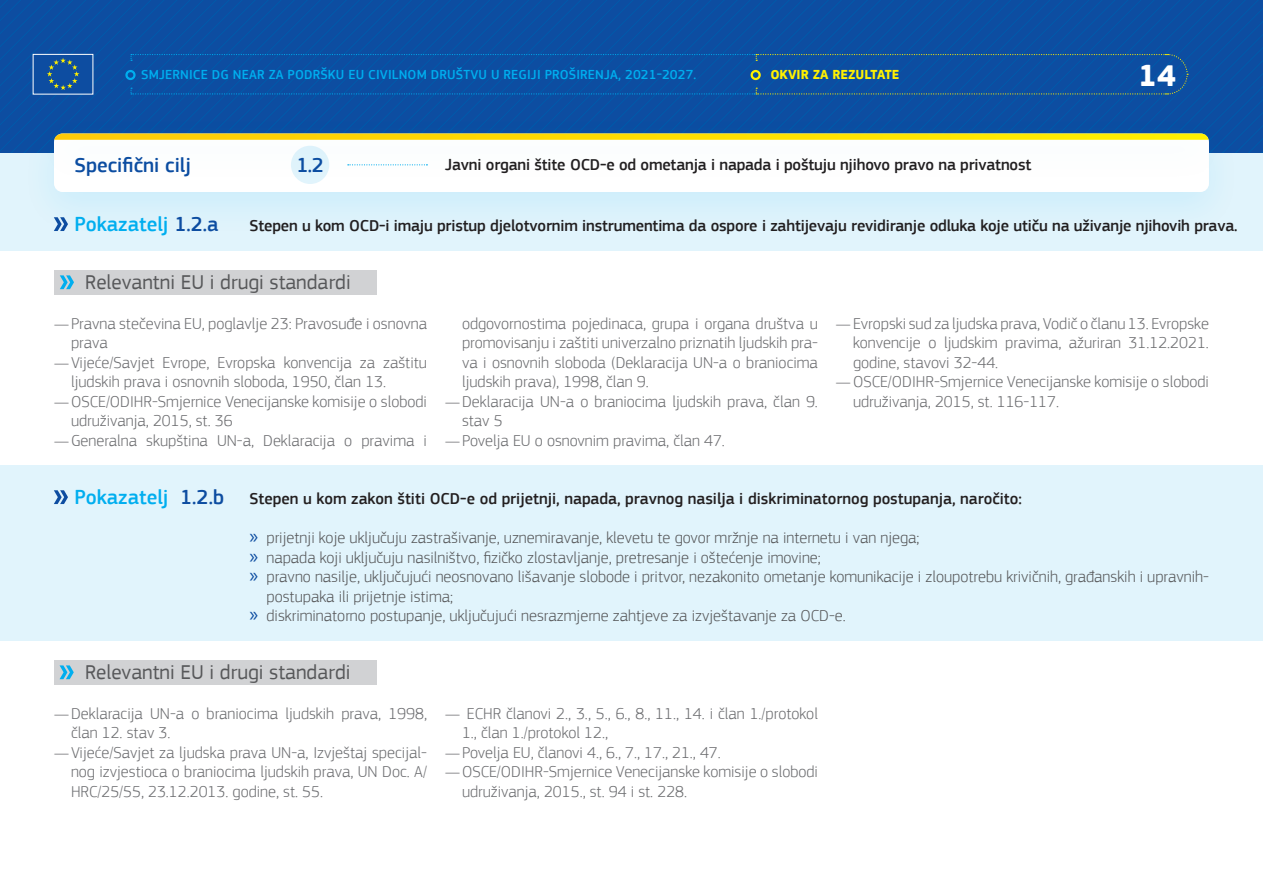
<style>
.page{position:relative;width:1263px;height:893px;background:#fff}
.page>*{position:absolute;margin:0;border:0;box-sizing:border-box;transform-origin:0 0}
.t1{font:700 31.5px "PF Square Sans Pro";color:#fff}
.t2{font:21px "PF Square Sans Pro";color:#57585a}
.t3{font:500 21px "PF Square Sans Pro";color:#00aeef}
.t4{font:500 21px "PF Square Sans Pro";color:#0d4da1}
.t5{font:300 16.5px/19.5px "PF Square Sans Pro";color:#6c6d70}
.t6{font:300 16.5px/19.5px "PF Square Sans Pro";color:#57585a}
.t7{font:500 16.5px "PF Square Sans Pro";letter-spacing:-.01em;color:#231f20}
.t8{font:500 13.5px "PF Square Sans Pro";letter-spacing:.01em;color:#00aeef}
.t9{font:700 13.5px "PF Square Sans Pro";color:#fff101}
.s1{color:#0d4da1}
.s2{font-size:15px}
.s3{font-family:"Myriad Pro";font-weight:400;font-size:21px;color:#0d4da1}
</style>
<div class="page">
<div style="left:0;top:153px;width:1263px;height:97px;background:#e1f4fc"></div>
<div style="left:0;top:465px;width:1263px;height:176px;background:#e1f4fc"></div>
<div style="left:20px;top:113px;width:1222px;height:125px;background:#dbf2fb"></div>
<div style="left:54px;top:134px;width:1155px;height:58px;background:#fff;border-radius:9px"></div>
<svg style="left:54px;top:217px;width:14px;height:14px"></svg>
<svg style="left:54px;top:490px;width:14px;height:14px"></svg>
<div style="left:26px;top:113px;width:1211px;height:73px;background:#00aeef;opacity:.1"></div>
<svg style="left:0;top:0;width:1263px;height:153px;background:#2862a3"></svg>
<hr style="left:1262px;top:134px;width:1px;height:195px;background:#e1f4fc">
<hr style="left:1262px;top:426px;width:1px;height:136px;background:#e1f4fc">
<div style="left:54px;top:270px;width:323px;height:25px;background:#d1d2d4"></div>
<svg style="left:60px;top:275px;width:14px;height:14px"></svg>
<div style="left:54px;top:660px;width:323px;height:25px;background:#d1d2d4"></div>
<svg style="left:60px;top:665px;width:14px;height:14px"></svg>
<p class="t9" style="left:792px;top:67px;width:131px">OKVIR ZA REZULTATE</p>
<p class="t1" style="left:1138px;top:56px;width:60px">1414</p>
<p class="t8" style="left:141px;top:67px;width:557px">SMJERNICE DG NEAR ZA PODRŠKU E CIVILNOM DRUŠTVU U REGIJI PROŠIRENJA, 2021- 027.</p>
<p class="t8" style="left:163px;top:67px;width:557px">SMJERNICE DG NEAR ZA PODRŠKU EU CIVILNOM DRUŠTVU U REGIJI PROŠIRENJA, 2021-2027.</p>
<p class="t9" style="left:770px;top:67px;width:131px">OKVIR ZA REZULTATE</p>
<p class="t4" style="left:75px;top:153px;width:118px">Specifični cilj</p>
<p class="t4" style="left:296px;top:153px;width:29px">1.2</p>
<p class="t7" style="left:445px;top:155px;width:588px">Javni organi štite OCD-e od ometanja i napada i poštuju njihovo pravo na privatnost</p>
<p class="t3" style="left:75px;top:212px;width:145px">Pokazatelj <span class="s1">1.2.a</span></p>
<p class="t7" style="left:249px;top:216px;width:989px">Stepen u kom OCD-i imaju pristup djelotvornim instrumentima da ospore i zahtijevaju revidiranje odluka koje utiču na uživanje njihovih prava.</p>
<p class="t2" style="left:85px;top:270px;width:267px">Relevantni EU i drugi standardi</p>
<p class="t5" style="left:71px;top:313px;width:357px;text-indent:-17px"><span class="s2">—</span>Pravna stečevina EU, poglavlje 23: Pravosuđe i osnovna prava</p>
<p class="t5" style="left:71px;top:352px;width:357px;text-indent:-17px"><span class="s2">—</span>Vijeće/Savjet Evrope, Evropska konvencija za zaštitu ljudskih prava i osnovnih sloboda, 1950, član 13.</p>
<p class="t5" style="left:71px;top:391px;width:357px;text-indent:-17px"><span class="s2">—</span>OSCE/ODIHR-Smjernice Venecijanske komisije o slobodi udruživanja, 2015, st. 36</p>
<p class="t5" style="left:54px;top:430px;width:374px"><span class="s2">—</span>Generalna skupština UN-a, Deklaracija o pravima i</p>
<p class="t5" style="left:462px;top:313px;width:357px;text-align:justify">odgovornostima pojedinaca, grupa i organa društva u promovisanju i zaštiti univerzalno priznatih ljudskih pra&shy;va i osnovnih sloboda (Deklaracija UN-a o braniocima ljudskih prava), 1998, član 9.</p>
<p class="t5" style="left:462px;top:391px;width:357px;text-indent:-17px"><span class="s2">—</span>Deklaracija UN-a o braniocima ljudskih prava, član 9. stav 5</p>
<p class="t5" style="left:445px;top:430px;width:281px"><span class="s2">—</span>Povelja EU o osnovnim pravima, član 47.</p>
<p class="t5" style="left:853px;top:313px;width:357px;text-align:justify;text-indent:-17px"><span class="s2">—</span>Evropski sud za ljudska prava, Vodič o članu 13. Evropske konvencije o ljudskim pravima, ažuriran 31.12.2021. godine, stavovi 32-44.</p>
<p class="t5" style="left:853px;top:372px;width:357px;text-indent:-17px"><span class="s2">—</span>OSCE/ODIHR-Smjernice Venecijanske komisije o slobodi udruživanja, 2015, st. 116-117.</p>
<p class="t3" style="left:75px;top:485px;width:151px">Pokazatelj <span class="s1">1.2.b</span></p>
<p class="t7" style="left:249px;top:489px;width:774px">Stepen u kom zakon štiti OCD-e od prijetnji, napada, pravnog nasilja i diskriminatornog postupanja, naročito:</p>
<p class="t6" style="left:249px;top:528px;width:671px"><span class="s3">»</span> prijetnji koje uključuju zastrašivanje, uznemiravanje, klevetu te govor mržnje na internetu i van njega;</p>
<p class="t6" style="left:249px;top:547px;width:573px"><span class="s3">»</span> napada koji uključuju nasilništvo, fizičko zlostavljanje, pretresanje i oštećenje imovine;</p>
<p class="t6" style="left:266px;top:567px;width:944px;text-indent:-17px"><span class="s3">»</span> pravno nasilje, uključujući neosnovano lišavanje slobode i pritvor, nezakonito ometanje komunikacije i zloupotrebu krivičnih, građanskih i upravnih&shy;postupaka ili prijetnje istima;</p>
<p class="t6" style="left:249px;top:606px;width:598px"><span class="s3">»</span> diskriminatorno postupanje, uključujući nesrazmjerne zahtjeve za izvještavanje za OCD-e.</p>
<p class="t2" style="left:85px;top:660px;width:267px">Relevantni EU i drugi standardi</p>
<p class="t5" style="left:71px;top:703px;width:357px;text-indent:-17px"><span class="s2">—</span>Deklaracija UN-a o braniocima ljudskih prava, 1998, član 12. stav 3.</p>
<p class="t5" style="left:71px;top:742px;width:357px;text-align:justify;text-indent:-17px"><span class="s2">—</span>Vijeće/Savjet za ljudska prava UN-a, Izvještaj specijal&shy;nog izvjestioca o braniocima ljudskih prava, UN Doc. A/ HRC/25/55, 23.12.2013. godine, st. 55.</p>
<p class="t5" style="left:462px;top:703px;width:357px;text-indent:-17px"><span class="s2">—</span> ECHR članovi 2., 3., 5., 6., 8., 11., 14. i član 1./protokol<br>1., član 1./protokol 12.,</p>
<p class="t5" style="left:445px;top:742px;width:277px"><span class="s2">—</span>Povelja EU, članovi 4., 6., 7., 17., 21., 47.</p>
<p class="t5" style="left:462px;top:762px;width:357px;text-indent:-17px"><span class="s2">—</span>OSCE/ODIHR-Smjernice Venecijanske komisije o slobodi udruživanja, 2015., st. 94 i st. 228.</p>
</div>
